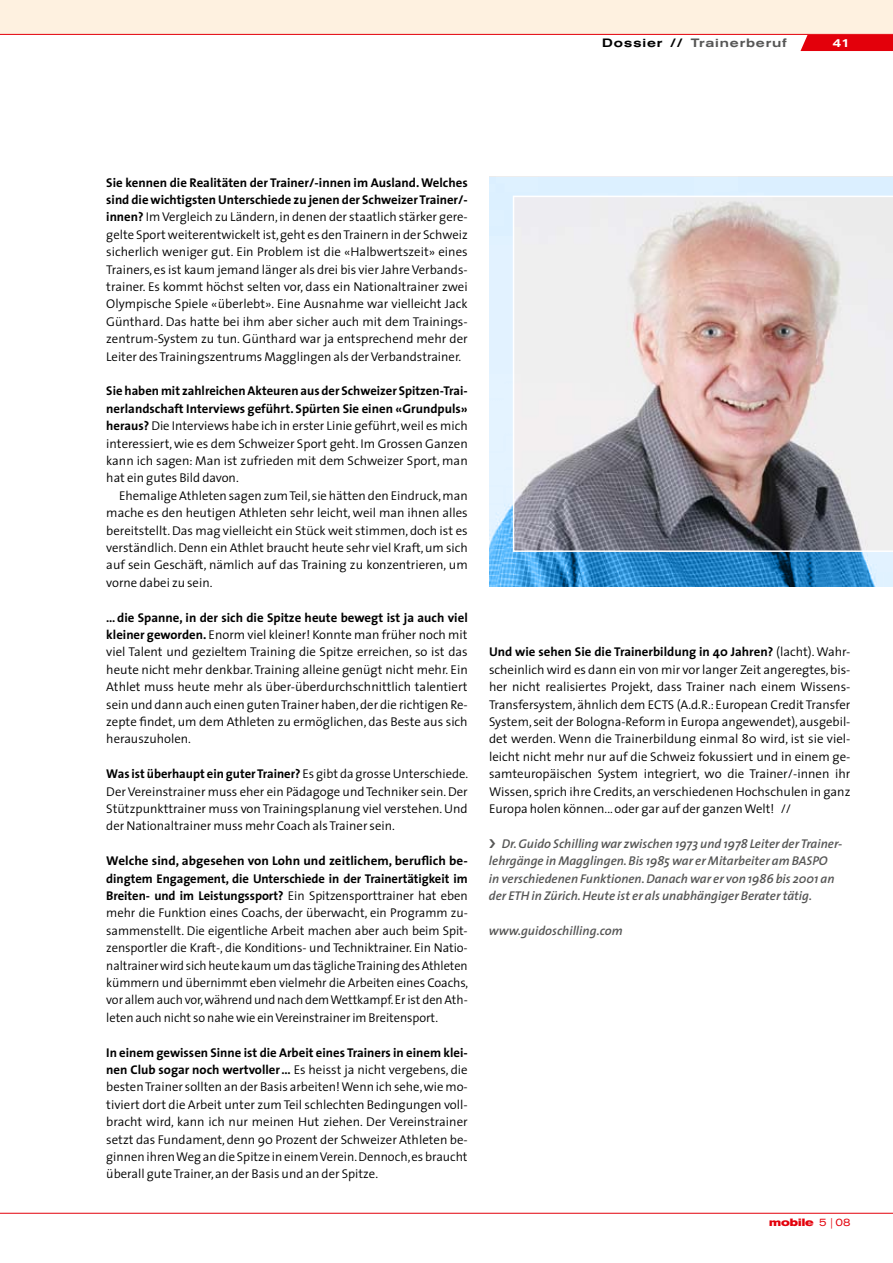
<style>
.page{position:relative;width:893px;height:1263px;background:#fff}
.page>*{position:absolute;margin:0;border:0;box-sizing:border-box;transform-origin:0 0}
.t1{font:300 12.75px/17.4px "The Sans";color:#000;text-align:justify}
.t2{font:italic 600 12.75px/17.4px "The Sans";color:#565655}
.t3{font:500 expanded 12px "Akzidenz Grotesk BE";letter-spacing:.07em;color:#565655}
.t4{font:500 expanded 12px "Akzidenz Grotesk BE";color:#fff}
.t5{font:700 expanded 10.5px "Akzidenz Grotesk BE";color:#e3000b}
.s1{color:#000}
.s2{font-weight:700}
.s3{font-weight:400}
</style>
<div class="page">
<svg style="left:800px;top:35px;width:93px;height:16px"></svg>
<div style="left:0;top:0;width:893px;height:34px;background:#fef1e0"></div>
<hr style="left:0;top:1213px;width:893px;height:1px;background:#e3000b">
<hr style="left:0;top:34px;width:893px;height:1px;background:#e3000b">
<svg style="left:489px;top:177px;width:404px;height:410px;background:#8dc2e7"></svg>
<svg style="left:513px;top:196px;width:380px;height:356px"></svg>
<p class="t3" style="left:602px;top:36px;width:186px"><span class="s1">Dossier //</span> Trainerberuf</p>
<p class="t4" style="left:832px;top:36px;width:19px">41</p>
<p class="t1" style="left:106px;top:174px;width:363px"><span class="s2">Sie kennen die Realitäten der Trainer/-innen im Ausland. Welches sind die wichtigsten Unterschiede zu jenen der Schweizer Trainer/- innen?</span> Im Vergleich zu Ländern, in denen der staatlich stärker gere&shy;gelte Sport weiterentwickelt ist, geht es den Trainern in der Schweiz sicherlich weniger gut. Ein Problem ist die «Halbwertszeit» eines Trainers, es ist kaum jemand länger als drei bis vier Jahre Verbands&shy;trainer. Es kommt höchst selten vor, dass ein Nationaltrainer zwei Olympische Spiele «überlebt». Eine Ausnahme war vielleicht Jack Günthard. Das hatte bei ihm aber sicher auch mit dem Trainings&shy;zentrum-System zu tun. Günthard war ja entsprechend mehr der Leiter des Trainingszentrums Magglingen als der Verbandstrainer.</p>
<p class="t1" style="left:106px;top:382px;width:363px"><span class="s2">Sie haben mit zahlreichen Akteuren aus der Schweizer Spitzen-Trai&shy;nerlandschaft Interviews geführt. Spürten Sie einen «Grundpuls» heraus?</span> Die Interviews habe ich in erster Linie geführt, weil es mich interessiert, wie es dem Schweizer Sport geht. Im Grossen Ganzen kann ich sagen: Man ist zufrieden mit dem Schweizer Sport, man hat ein gutes Bild davon.</p>
<p class="t1" style="left:106px;top:487px;width:363px;text-indent:13px">Ehemalige Athleten sagen zum Teil, sie hätten den Eindruck, man mache es den heutigen Athleten sehr leicht, weil man ihnen alles bereitstellt. Das mag vielleicht ein Stück weit stimmen, doch ist es verständlich. Denn ein Athlet braucht heute sehr viel Kraft, um sich auf sein Geschäft, nämlich auf das Training zu konzentrieren, um vorne dabei zu sein.</p>
<p class="t1" style="left:106px;top:609px;width:363px"><span class="s2">…die Spanne, in der sich die Spitze heute bewegt ist ja auch viel kleiner geworden.</span> Enorm viel kleiner! Konnte man früher noch mit viel Talent und gezieltem Training die Spitze erreichen, so ist das heute nicht mehr denkbar. Training alleine genügt nicht mehr. Ein Athlet muss heute mehr als über-überdurchschnittlich talentiert sein und dann auch einen guten Trainer haben, der die richtigen Re&shy;zepte findet, um dem Athleten zu ermöglichen, das Beste aus sich herauszuholen.</p>
<p class="t1" style="left:106px;top:765px;width:363px"><span class="s2">Was ist überhaupt ein guter Trainer?</span> Es gibt da grosse Unterschiede.<br>Der Vereinstrainer muss eher ein Pädagoge und Techniker sein. Der Stützpunkttrainer muss von Trainingsplanung viel verstehen. Und der Nationaltrainer muss mehr Coach als Trainer sein.</p>
<p class="t1" style="left:106px;top:852px;width:363px"><span class="s2">Welche sind, abgesehen von Lohn und zeitlichem, beruflich be&shy;dingtem Engagement, die Unterschiede in der Trainertätigkeit im Breiten- und im Leistungssport?</span> Ein Spitzensporttrainer hat eben mehr die Funktion eines Coachs, der überwacht, ein Programm zu&shy;sammenstellt. Die eigentliche Arbeit machen aber auch beim Spit&shy;zensportler die Kraft-, die Konditions- und Techniktrainer. Ein Natio&shy;naltrainer wird sich heute kaum um das tägliche Training des Athleten kümmern und übernimmt eben vielmehr die Arbeiten eines Coachs, vor allem auch vor, während und nach dem Wettkampf. Er ist den Ath&shy;leten auch nicht so nahe wie ein Vereinstrainer im Breitensport.</p>
<p class="t1" style="left:106px;top:1044px;width:363px"><span class="s2">In einem gewissen Sinne ist die Arbeit eines Trainers in einem klei&shy;nen Club sogar noch wertvoller…</span> Es heisst ja nicht vergebens, die besten Trainer sollten an der Basis arbeiten! Wenn ich sehe, wie mo&shy;tiviert dort die Arbeit unter zum Teil schlechten Bedingungen voll&shy;bracht wird, kann ich nur meinen Hut ziehen. Der Vereinstrainer setzt das Fundament, denn 90 Prozent der Schweizer Athleten be&shy;ginnen ihren Weg an die Spitze in einem Verein. Dennoch, es braucht überall gute Trainer, an der Basis und an der Spitze.</p>
<p class="t1" style="left:489px;top:643px;width:363px"><span class="s2">Und wie sehen Sie die Trainerbildung in 40 Jahren?</span> (lacht). Wahr&shy;scheinlich wird es dann ein von mir vor langer Zeit angeregtes, bis&shy;her nicht realisiertes Projekt, dass Trainer nach einem Wissens-Transfersystem, ähnlich dem ECTS (A.d.R.: European Credit Transfer System, seit der Bologna-Reform in Europa angewendet), ausgebil&shy;det werden. Wenn die Trainerbildung einmal 80 wird, ist sie viel&shy;leicht nicht mehr nur auf die Schweiz fokussiert und in einem ge&shy;samteuropäischen System integriert, wo die Trainer/-innen ihr Wissen, sprich ihre Credits, an verschiedenen Hochschulen in ganz Europa holen können... oder gar auf der ganzen Welt! //</p>
<p class="t2" style="left:489px;top:835px;width:355px;text-indent:13px">Dr.Guido Schilling war zwischen 1973 und 1978 Leiter der Trainer&shy;lehrgänge in Magglingen.Bis 1985 war er Mitarbeiter am BASPO<br>in verschiedenen Funktionen.Danach war er von 1986 bis 2001 an der ETH in Zürich.Heute ist er als unabhängiger Berater tätig.</p>
<p class="t2" style="left:489px;top:922px;width:135px">www.guidoschilling.com</p>
<p class="t5" style="left:769px;top:1216px;width:83px">mobile <span class="s3">5 | 08</span></p>
</div>
